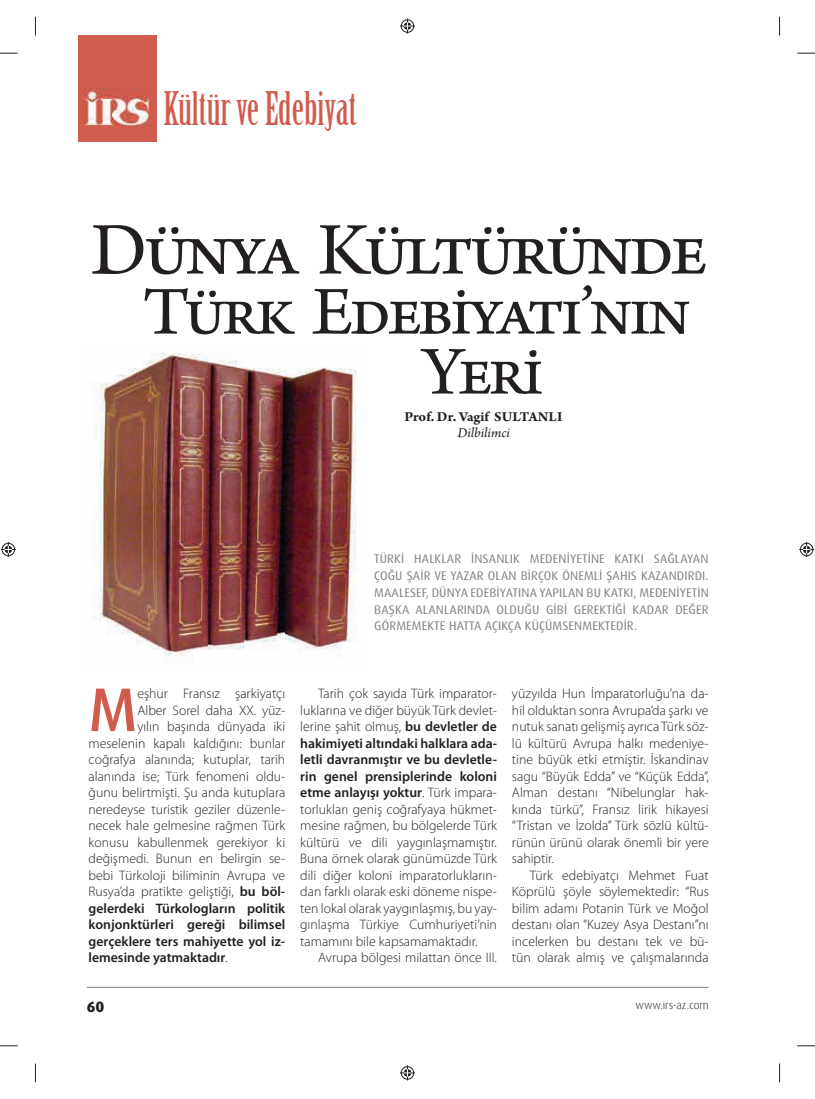
<style>
.page{position:relative;width:815px;height:1099px;background:#fff}
.page>*{position:absolute;margin:0;border:0;box-sizing:border-box;transform-origin:0 0}
.t1{font:78px "Arno Pro";letter-spacing:-.055em;color:#231f20}
.t2{font:72px/60px "Arno Pro";letter-spacing:-.05em;color:#231f20}
.t3{font:500 61.75px "Dax Pro";color:#d05c4d}
.t4{font:45.12px "Birch Std";color:#d05c4d}
.t5{font:800 15px "Dax Pro";color:#231f20}
.t6{font:700 14.38px "Arno Pro";color:#231f20}
.t7{font:italic 14.38px "Arno Pro";color:#231f20}
.t8{font:300 13.75px/16.5px "Myriad Pro";color:#231f20;text-align:justify}
.t9{font:600 13.75px "Myriad Pro";color:#231f20}
.t10{font:12.5px/16.9px "Dax Pro";letter-spacing:.01em;color:#808285;text-align:justify}
.t11{font:300 11.25px "Dax Pro";color:#231f20}
.s1{font-weight:600}
.s2{font-weight:300}
</style>
<div class="page">
<hr style="left:87px;top:986px;width:622px;height:1px;background:#808285">
<img style="left:92px;top:353px;width:265px;height:304px">
<div style="left:79px;top:35px;width:78px;height:107px;background:#d05c4d"></div>
<img style="left:84px;top:89px;width:67px;height:36px">
<svg style="left:0;top:52px;width:18px;height:2px"></svg>
<svg style="left:797px;top:52px;width:18px;height:2px"></svg>
<svg style="left:0;top:1045px;width:18px;height:1px"></svg>
<svg style="left:797px;top:1045px;width:18px;height:1px"></svg>
<svg style="left:35px;top:17px;width:1px;height:18px"></svg>
<svg style="left:35px;top:1063px;width:1px;height:19px"></svg>
<svg style="left:779px;top:17px;width:1px;height:18px"></svg>
<svg style="left:779px;top:1063px;width:1px;height:19px"></svg>
<svg style="left:400px;top:19px;width:15px;height:15px"></svg>
<svg style="left:400px;top:1065px;width:15px;height:15px"></svg>
<svg style="left:1px;top:542px;width:15px;height:15px"></svg>
<svg style="left:799px;top:542px;width:15px;height:15px"></svg>
<h3 class="t4" style="left:164px;top:83px;width:195px">Kültür ve Edebiyat</h3>
<h1 class="t1" style="left:91px;top:220px;width:618px">Dünya Kültüründe</h1>
<h2 class="t2" style="left:422px;top:287px;width:271px;text-indent:-279px">Türk Edebiyatı’nın<br>Yeri</h2>
<p class="t6" style="left:405px;top:407px;width:159px">Prof. Dr. Vagif SULTANLI</p>
<p class="t7" style="left:457px;top:424px;width:54px">Dilbilimci</p>
<p class="t10" style="left:374px;top:550px;width:336px">TÜRKİ HALKLAR İNSANLIK MEDENİYETİNE KATKI SAĞLAYAN ÇOĞU ŞAİR VE YAZAR OLAN BİRÇOK ÖNEMLİ ŞAHIS KAZANDIRDI.<br>MAALESEF, DÜNYA EDEBİYATINA YAPILAN BU KATKI, MEDENİYETİN BAŞKA ALANLARINDA OLDUĞU GİBİ GEREKTİĞİ KADAR DEĞER GÖRMEMEKTE HATTA AÇIKÇA KÜÇÜMSENMEKTEDİR.</p>
<h3 class="t3" style="left:89px;top:669px;width:50px">M</h3>
<p class="t8" style="left:137px;top:685px;width:149px">eşhur Fransız şarkiyatçı</p>
<p class="t8" style="left:137px;top:702px;width:149px">Alber Sorel daha XX. yüz-</p>
<p class="t8" style="left:137px;top:718px;width:149px">yılın başında dünyada iki</p>
<p class="t8" style="left:89px;top:735px;width:198px">meselenin kapalı kaldığını: bunlar</p>
<p class="t8" style="left:89px;top:751px;width:198px">coğrafya alanında; kutuplar, tarih</p>
<p class="t8" style="left:89px;top:768px;width:198px">alanında ise; Türk fenomeni oldu-</p>
<p class="t8" style="left:89px;top:784px;width:198px">ğunu belirtmişti. Şu anda kutuplara</p>
<p class="t8" style="left:89px;top:801px;width:198px">neredeyse turistik geziler düzenle-</p>
<p class="t8" style="left:89px;top:817px;width:198px">necek hale gelmesine rağmen Türk</p>
<p class="t8" style="left:89px;top:834px;width:198px">konusu kabullenmek gerekiyor ki</p>
<p class="t8" style="left:89px;top:850px;width:198px">değişmedi. Bunun en belirgin se-</p>
<p class="t8" style="left:89px;top:867px;width:198px">bebi Türkoloji biliminin Avrupa ve</p>
<p class="t8" style="left:89px;top:883px;width:198px">Rusya’da pratikte geliştiği, <span class="s1">bu böl-</span></p>
<p class="t9" style="left:89px;top:900px;width:198px">gelerdeki Türkologların politik</p>
<p class="t9" style="left:89px;top:916px;width:198px">konjonktürleri gereği bilimsel</p>
<p class="t9" style="left:89px;top:933px;width:198px">gerçeklere ters mahiyette yol iz-</p>
<p class="t9" style="left:89px;top:949px;width:141px">lemesinde yatmaktadır<span class="s2">.</span></p>
<p class="t8" style="left:300px;top:685px;width:198px;text-indent:18px">Tarih çok sayıda Türk imparator&shy;luklarına ve diğer büyük Türk devlet&shy;lerine şahit olmuş, <span class="s1">bu devletler de hakimiyeti altındaki halklara ada&shy;letli davranmıştır ve bu devletle&shy;rin genel prensiplerinde koloni etme anlayışı yoktur</span>. Türk impara&shy;torlukları geniş coğrafyaya hükmet&shy;mesine rağmen, bu bölgelerde Türk kültürü ve dili yaygınlaşmamıştır.<br>Buna örnek olarak günümüzde Türk dili diğer koloni imparatorlukların&shy;dan farklı olarak eski döneme nispe&shy;ten lokal olarak yaygınlaşmış, bu yay&shy;gınlaşma Türkiye Cumhuriyeti’nin tamamını bile kapsamamaktadır.</p>
<p class="t8" style="left:318px;top:949px;width:180px">Avrupa bölgesi milattan önce III.</p>
<p class="t8" style="left:512px;top:685px;width:198px">yüzyılda Hun İmparatorluğu’na da&shy;hil olduktan sonra Avrupa’da şarkı ve nutuk sanatı gelişmiş ayrıca Türk söz&shy;lü kültürü Avrupa halkı medeniye&shy;tine büyük etki etmiştir. İskandinav sagu “Büyük Edda” ve “Küçük Edda”, Alman destanı “Nibelunglar hak&shy;kında türkü”, Fransız lirik hikayesi “Tristan ve İzolda” Türk sözlü kültü&shy;rünün ürünü olarak önemli bir yere sahiptir.</p>
<p class="t8" style="left:512px;top:867px;width:198px;text-indent:18px">Türk edebiyatçı Mehmet Fuat Köprülü şöyle söylemektedir: “Rus bilim adamı Potanin Türk ve Moğol destanı olan “Kuzey Asya Destanı”nı incelerken bu destanı tek ve bü&shy;tün olarak almış ve çalışmalarında</p>
<p class="t5" style="left:87px;top:996px;width:19px">60</p>
<p class="t11" style="left:636px;top:997px;width:75px">www.irs-az.com</p>
</div>
